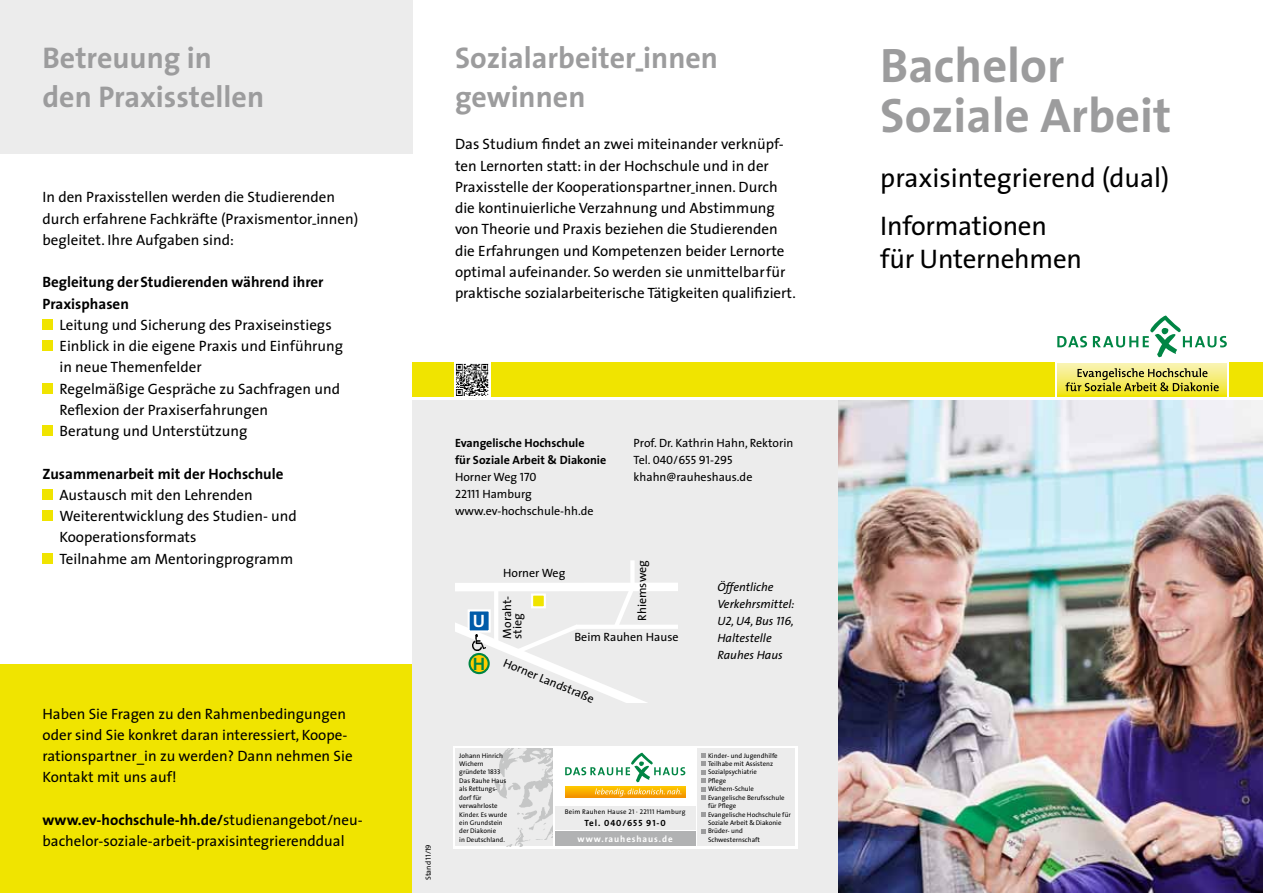
<style>
.page{position:relative;width:1263px;height:893px;background:#fff}
.page>*{position:absolute;margin:0;border:0;box-sizing:border-box;transform-origin:0 0}
.t1{font:700 48.6px/49.8px "The Sans";color:#9c9c9d}
.t2{font:700 30px/38.2px "The Sans";color:#9c9c9d}
.t3{font:27px/47.2px "The Sans";letter-spacing:-.01em;color:#000}
.t4{font:700 18px "The Sans";color:#008544}
.t5{font:700 18px "The Sans";color:#fff}
.t6{font:15px/21.3px "The Sans";color:#000}
.t7{font:700 15px/21.3px "The Sans";color:#000}
.t8{font:12px/10.6px "The Sans";color:#000}
.t9{font:700 12px/17px "The Sans";color:#000}
.t10{font:italic 12px/17px "The Sans";color:#000}
.t11{font:12px "The Sans Caps";color:#000}
.t12{font:700 9px "The Sans";letter-spacing:.1em;color:#fff}
.t13{font:9px "The Sans Bold Caps";letter-spacing:.1em;color:#000}
.t14{font:7.5px "The Sans";color:#000}
.t15{font:6.75px/8.4px "The Sans";color:#000}
.t16{font:6.75px "The Sans";letter-spacing:.03em;color:#000}
.s1{font-weight:700}
.s2{font-family:"The Sans Caps"}
.s3{font-weight:400}
.s4{font-family:"The Sans Caps";font-weight:400}
.s5{font-family:"The Sans"}
.s6{font-family:"The Sans";font-weight:700}
</style>
<div class="page">
<div style="left:0;top:664px;width:412px;height:229px;background:#f0e400"></div>
<img style="left:838px;top:400px;width:425px;height:493px">
<div style="left:412px;top:381px;width:426px;height:512px;background:#ececec"></div>
<div style="left:838px;top:363px;width:425px;height:34px;background:#f0e400"></div>
<div style="left:1055px;top:315px;width:174px;height:83px;background:#fff"></div>
<hr style="left:1057px;top:363px;width:170px;height:1px;background:#f9f4b5">
<hr style="left:1057px;top:364px;width:170px;height:1px;background:#f9f3b1">
<hr style="left:1057px;top:365px;width:170px;height:1px;background:#f9f3ae">
<hr style="left:1057px;top:366px;width:170px;height:1px;background:#f8f2aa">
<hr style="left:1057px;top:367px;width:170px;height:1px;background:#f8f2a6">
<hr style="left:1057px;top:368px;width:170px;height:1px;background:#f8f1a2">
<hr style="left:1057px;top:369px;width:170px;height:1px;background:#f8f19f">
<hr style="left:1057px;top:370px;width:170px;height:1px;background:#f8f09b">
<hr style="left:1057px;top:371px;width:170px;height:1px;background:#f7f096">
<hr style="left:1057px;top:372px;width:170px;height:1px;background:#f7f092">
<hr style="left:1057px;top:373px;width:170px;height:1px;background:#f7ef8f">
<hr style="left:1057px;top:374px;width:170px;height:1px;background:#f7ef8a">
<hr style="left:1057px;top:375px;width:170px;height:1px;background:#f6ee85">
<hr style="left:1057px;top:376px;width:170px;height:1px;background:#f6ee81">
<hr style="left:1057px;top:377px;width:170px;height:1px;background:#f6ed7d">
<hr style="left:1057px;top:378px;width:170px;height:1px;background:#f6ed79">
<hr style="left:1057px;top:379px;width:170px;height:1px;background:#f5ec73">
<hr style="left:1057px;top:380px;width:170px;height:1px;background:#f5ec6f">
<hr style="left:1057px;top:381px;width:170px;height:1px;background:#f5eb6a">
<hr style="left:1057px;top:382px;width:170px;height:1px;background:#f5eb66">
<hr style="left:1057px;top:383px;width:170px;height:1px;background:#f4ea61">
<hr style="left:1057px;top:384px;width:170px;height:1px;background:#f4ea5b">
<hr style="left:1057px;top:385px;width:170px;height:1px;background:#f4e956">
<hr style="left:1057px;top:386px;width:170px;height:1px;background:#f4e951">
<hr style="left:1057px;top:387px;width:170px;height:1px;background:#f3e84b">
<hr style="left:1057px;top:388px;width:170px;height:1px;background:#f3e844">
<hr style="left:1057px;top:389px;width:170px;height:1px;background:#f3e73e">
<hr style="left:1057px;top:390px;width:170px;height:1px;background:#f2e738">
<hr style="left:1057px;top:391px;width:170px;height:1px;background:#f2e732">
<hr style="left:1057px;top:392px;width:170px;height:1px;background:#f2e628">
<hr style="left:1057px;top:393px;width:170px;height:1px;background:#f1e620">
<hr style="left:1057px;top:394px;width:170px;height:1px;background:#f1e514">
<hr style="left:1057px;top:395px;width:170px;height:1px;background:#f1e502">
<hr style="left:1057px;top:396px;width:170px;height:1px;background:#f0e400">
<hr style="left:1057px;top:397px;width:170px;height:1px;background:#f0e400">
<svg style="left:1065px;top:368px;width:154px;height:23px"></svg>
<svg style="left:1057px;top:336px;width:30px;height:11px"></svg>
<svg style="left:1093px;top:315px;width:134px;height:42px"></svg>
<div style="left:412px;top:363px;width:426px;height:36px;background:#fff"></div>
<div style="left:412px;top:363px;width:426px;height:34px;background:#f0e400"></div>
<img style="left:454px;top:363px;width:36px;height:34px">
<div style="left:453px;top:746px;width:344px;height:102px;background:#fff"></div>
<div style="left:555px;top:806px;width:140px;height:23px;background:#ececec"></div>
<hr style="left:565px;top:786px;width:120px;height:1px;background:#ffcb00">
<hr style="left:565px;top:787px;width:120px;height:1px;background:#fec600">
<hr style="left:565px;top:788px;width:120px;height:1px;background:#fdc100">
<hr style="left:565px;top:789px;width:120px;height:1px;background:#fcbc00">
<hr style="left:565px;top:790px;width:120px;height:1px;background:#fab700">
<hr style="left:565px;top:791px;width:120px;height:1px;background:#f9b100">
<hr style="left:565px;top:792px;width:120px;height:1px;background:#f8ac00">
<hr style="left:565px;top:793px;width:120px;height:1px;background:#f7a600">
<hr style="left:565px;top:794px;width:120px;height:1px;background:#f6a000">
<hr style="left:565px;top:795px;width:120px;height:1px;background:#f59b00">
<hr style="left:565px;top:796px;width:120px;height:1px;background:#f49500">
<hr style="left:565px;top:797px;width:120px;height:1px;background:#f39100">
<svg style="left:595px;top:788px;width:86px;height:8px"></svg>
<svg style="left:565px;top:752px;width:120px;height:30px"></svg>
<div style="left:555px;top:831px;width:140px;height:15px;background:#b1b2b3"></div>
<div style="left:455px;top:748px;width:98px;height:98px;background:#ececec"></div>
<img style="left:495px;top:748px;width:58px;height:98px">
<div style="left:697px;top:748px;width:98px;height:98px;background:#ececec"></div>
<svg style="left:702px;top:753px;width:4px;height:47px"></svg>
<svg style="left:702px;top:812px;width:4px;height:5px"></svg>
<svg style="left:702px;top:829px;width:4px;height:4px"></svg>
<div style="left:444px;top:583px;width:239px;height:8px;background:#fff"></div>
<div style="left:630px;top:560px;width:5px;height:29px;background:#fff"></div>
<hr style="left:576px;top:625px;width:108px;height:4px;background:#fff">
<div style="left:678px;top:567px;width:11px;height:83px;background:#ececec"></div>
<svg style="left:444px;top:583px;width:203px;height:120px"></svg>
<div style="left:0;top:0;width:412px;height:153px;background:#ececec"></div>
<div style="left:43px;top:319px;width:10px;height:11px;background:#f0e400"></div>
<div style="left:43px;top:340px;width:10px;height:11px;background:#f0e400"></div>
<div style="left:43px;top:383px;width:10px;height:11px;background:#f0e400"></div>
<div style="left:43px;top:426px;width:10px;height:10px;background:#f0e400"></div>
<div style="left:43px;top:489px;width:10px;height:11px;background:#f0e400"></div>
<div style="left:43px;top:511px;width:10px;height:10px;background:#f0e400"></div>
<div style="left:43px;top:553px;width:10px;height:11px;background:#f0e400"></div>
<h2 class="t2" style="left:43px;top:38px;width:223px">Betreuung in den Praxisstellen</h2>
<p class="t6" style="left:43px;top:186px;width:317px">In den Praxisstellen werden die Studierenden durch erfahrene Fachkräfte (Praxismentor_innen) begleitet. Ihre Aufgaben sind:</p>
<p class="t7" style="left:43px;top:271px;width:283px">Begleitung derStudierenden während ihrer<br>Praxisphasen</p>
<p class="t6" style="left:60px;top:314px;width:285px">Leitung und Sicherung des Praxiseinstiegs Einblick in die eigene Praxis und Einführung in neue Themenfelder<br>Regelmäßige Gespräche zu Sachfragen und Reflexion der Praxiserfahrungen<br>Beratung und Unterstützung</p>
<p class="t7" style="left:43px;top:463px;width:242px">Zusammenarbeit mit der Hochschule</p>
<p class="t6" style="left:60px;top:484px;width:239px">Austausch mit den Lehrenden<br>Weiterentwicklung des Studien- und<br>Kooperationsformats<br>Teilnahme am Mentoringprogramm</p>
<p class="t6" style="left:43px;top:702px;width:312px">Haben Sie Fragen zu den Rahmenbedingungen oder sind Sie konkret daran interessiert, Koope&shy;rationspartner_in zu werden? Dann nehmen Sie Kontakt mit uns auf!</p>
<p class="t6" style="left:43px;top:809px;width:322px"><span class="s1">www.ev-hochschule-hh.de/</span>studienangebot/neu&shy;bachelor-soziale-arbeit-praxisintegrierenddual</p>
<h2 class="t2" style="left:455px;top:38px;width:265px">Sozialarbeiter_innen gewinnen</h2>
<p class="t6" style="left:455px;top:133px;width:342px">Das Studium findet an zwei miteinander verknüpf&shy;ten Lernorten statt: in der Hochschule und in der Praxisstelle der Kooperationspartner_innen. Durch die kontinuierliche Verzahnung und Abstimmung von Theorie und Praxis beziehen die Studierenden die Erfahrungen und Kompetenzen beider Lernorte optimal aufeinander. So werden sie unmittelbarfür praktische sozialarbeiterische Tätigkeiten qualifiziert.</p>
<p class="t14" style="left:422px;top:880px;width:38px;rotate:-90deg">Stand <span class="s2">11/19</span></p>
<p class="t9" style="left:455px;top:434px;width:153px">Evangelische Hochschule<br>für Soziale Arbeit &amp; Diakonie<br><span class="s3">Horner Weg</span> <span class="s4">170<br>22111</span> <span class="s3">Hamburg www.ev-hochschule-hh.de</span></p>
<p class="t8" style="left:634px;top:437px;width:161px">Prof. Dr. Kathrin Hahn, Rektorin</p>
<p class="t11" style="left:634px;top:450px;width:101px"><span class="s5">Tel.</span> 040/655 91-295</p>
<p class="t8" style="left:634px;top:471px;width:120px">khahn@rauheshaus.de</p>
<p class="t5" style="left:473px;top:606px;width:14px">U</p>
<p class="t4" style="left:473px;top:649px;width:14px">H</p>
<p class="t8" style="left:503px;top:567px;width:64px">Horner Weg</p>
<p class="t8" style="left:636px;top:621px;width:62px;rotate:-90deg">Rhiemsweg</p>
<p class="t8" style="left:574px;top:632px;width:106px">Beim Rauhen Hause</p>
<p class="t8" style="left:506px;top:656px;width:99px;rotate:23deg">Horner Landstraße</p>
<p class="t8" style="left:501px;top:639px;width:44px;rotate:-90deg">Moraht&shy;stieg</p>
<p class="t15" style="left:459px;top:751px;width:49px">Johann Hinrich<br>Wichern gründete <span class="s2">1833<br></span>Das Rauhe Haus als Rettungs&shy;dorf für verwahrloste<br>Kinder. Es wurde ein Grundstein der Diakonie<br>in Deutschland.</p>
<p class="t16" style="left:565px;top:806px;width:122px">Beim Rauhen Hause <span class="s2">21 · 22111</span> Hamburg</p>
<p class="t13" style="left:584px;top:815px;width:83px"><span class="s6">Tel.</span> 040/655 91-0</p>
<p class="t12" style="left:578px;top:831px;width:97px">www.rauheshaus.de</p>
<p class="t10" style="left:717px;top:578px;width:79px">Öffentliche<br>Verkehrsmittel:<br>U<span class="s2">2</span>, U<span class="s2">4</span>, Bus <span class="s2">116</span>,<br>Haltestelle<br>Rauhes Haus</p>
<p class="t15" style="left:708px;top:751px;width:84px">Kinder- und Jugendhilfe<br>Teilhabe mit Assistenz<br>Sozialpsychiatrie<br>Pflege<br>Wichern-Schule<br>Evangelische Berufsschule für Pflege<br>Evangelische Hochschule für<br>Soziale Arbeit &amp; Diakonie<br>Brüder- und<br>Schwesternschaft</p>
<h1 class="t1" style="left:880px;top:39px;width:293px">Bachelor<br>Soziale Arbeit</h1>
<h3 class="t3" style="left:880px;top:154px;width:291px">praxisintegrierend (dual)<br>Informationen</h3>
<h3 class="t3" style="left:880px;top:234px;width:203px">für Unternehmen</h3>
</div>
